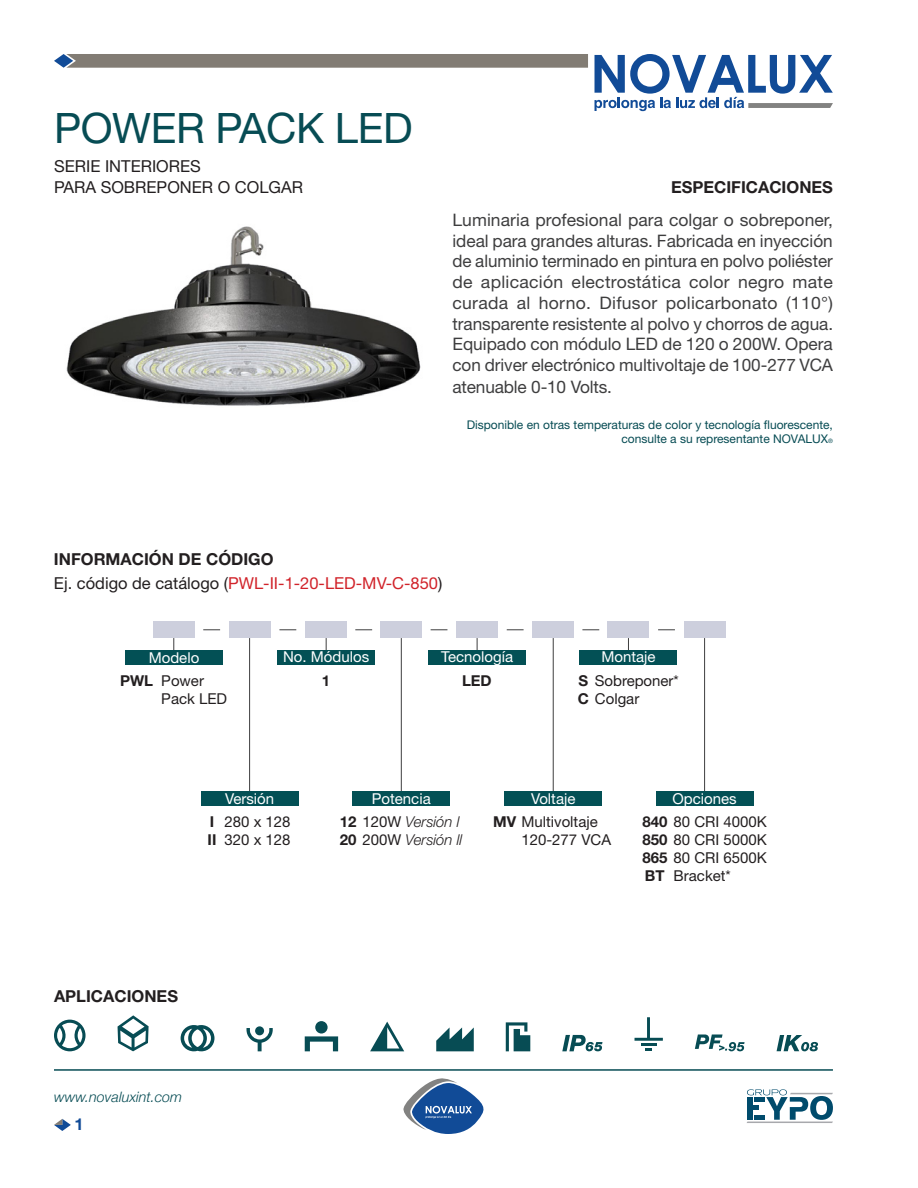
<style>
.page{position:relative;width:918px;height:1188px;background:#fff}
.page>*{position:absolute;margin:0;border:0;box-sizing:border-box;transform-origin:0 0}
.t1{font:42px "Helvetica Neue LT Std";letter-spacing:-.01em;color:#074c54}
.t2{font:17.25px/20.9px "Helvetica Neue LT Std";color:#3e3e3f;text-align:justify}
.t3{font:16.5px/23.9px "Helvetica Neue LT Std";color:#d1232a}
.t4{font:16.5px/21.3px "Helvetica Neue LT Std";color:#231f20}
.t5{font:700 16.5px "Helvetica Neue LT Std";color:#231f20}
.t6{font:700 16.5px "Helvetica Neue LT Std";color:#114b97}
.t7{font:15px/18px "Helvetica Neue LT Std";color:#231f20}
.t8{font:15px "Helvetica Neue LT Std";color:#fff}
.t9{font:italic 300 15px/18px "Helvetica Neue LT Std";color:#231f20}
.t10{font:700 15px/18px "Helvetica Neue LT Std";color:#231f20}
.t11{font:italic 300 14.4px "Helvetica Neue";color:#074c54}
.t12{font:12px/14.4px "Helvetica Neue LT Std";color:#074c54;text-align:right}
.s1{font-size:6px}
.s2{font-weight:700;color:#231f20}
.s3{color:#231f20}
.s4{font-weight:700}
.s5{font-weight:700;font-style:normal}
.s6{font-weight:400;font-style:normal}
</style>
<div class="page">
<hr style="left:54px;top:1069px;width:779px;height:2px;background:#074c54">
<svg style="left:747px;top:1089px;width:86px;height:34px"></svg>
<svg style="left:54px;top:1119px;width:17px;height:12px"></svg>
<svg style="left:403px;top:1078px;width:81px;height:56px"></svg>
<svg style="left:595px;top:54px;width:238px;height:57px"></svg>
<svg style="left:54px;top:54px;width:534px;height:14px;background:#847f79"></svg>
<hr style="left:249px;top:638px;width:1px;height:153px;background:#3e3e3f">
<svg style="left:174px;top:638px;width:1px;height:13px"></svg>
<svg style="left:326px;top:638px;width:1px;height:13px"></svg>
<svg style="left:477px;top:638px;width:1px;height:13px"></svg>
<svg style="left:628px;top:638px;width:1px;height:13px"></svg>
<hr style="left:401px;top:638px;width:1px;height:153px;background:#3e3e3f">
<hr style="left:553px;top:638px;width:1px;height:153px;background:#3e3e3f">
<hr style="left:704px;top:638px;width:1px;height:153px;background:#3e3e3f">
<svg style="left:118px;top:1015px;width:31px;height:36px"></svg>
<div style="left:201px;top:791px;width:97px;height:15px;background:#035055"></div>
<div style="left:229px;top:622px;width:41px;height:16px;background:#cdcfdd"></div>
<div style="left:125px;top:651px;width:98px;height:14px;background:#035055"></div>
<div style="left:153px;top:622px;width:41px;height:16px;background:#cdcfdd"></div>
<div style="left:277px;top:651px;width:98px;height:14px;background:#035055"></div>
<div style="left:306px;top:622px;width:41px;height:16px;background:#cdcfdd"></div>
<div style="left:428px;top:651px;width:98px;height:14px;background:#035055"></div>
<div style="left:580px;top:651px;width:97px;height:14px;background:#035055"></div>
<div style="left:608px;top:622px;width:41px;height:16px;background:#cdcfdd"></div>
<div style="left:381px;top:622px;width:41px;height:16px;background:#cdcfdd"></div>
<div style="left:457px;top:622px;width:41px;height:16px;background:#cdcfdd"></div>
<div style="left:533px;top:622px;width:41px;height:16px;background:#cdcfdd"></div>
<div style="left:684px;top:622px;width:41px;height:16px;background:#cdcfdd"></div>
<div style="left:504px;top:791px;width:98px;height:15px;background:#035055"></div>
<div style="left:656px;top:791px;width:97px;height:15px;background:#035055"></div>
<div style="left:352px;top:791px;width:98px;height:15px;background:#035055"></div>
<svg style="left:645px;top:1048px;width:7px;height:3px"></svg>
<svg style="left:635px;top:1017px;width:28px;height:24px"></svg>
<hr style="left:641px;top:1043px;width:15px;height:3px;background:#074c54">
<svg style="left:695px;top:1035px;width:50px;height:16px"></svg>
<svg style="left:246px;top:1028px;width:27px;height:23px"></svg>
<div style="left:255px;top:1026px;width:9px;height:9px;background:#074c54;border-radius:50%"></div>
<div style="left:315px;top:1021px;width:13px;height:13px;background:#074c54;border-radius:50%"></div>
<svg style="left:305px;top:1036px;width:33px;height:15px"></svg>
<svg style="left:506px;top:1022px;width:24px;height:29px"></svg>
<svg style="left:181px;top:1025px;width:33px;height:26px"></svg>
<svg style="left:562px;top:1035px;width:41px;height:16px"></svg>
<svg style="left:203px;top:630px;width:17px;height:1px"></svg>
<svg style="left:279px;top:630px;width:17px;height:1px"></svg>
<svg style="left:355px;top:630px;width:17px;height:1px"></svg>
<svg style="left:431px;top:630px;width:16px;height:1px"></svg>
<svg style="left:507px;top:630px;width:17px;height:1px"></svg>
<svg style="left:658px;top:630px;width:17px;height:1px"></svg>
<svg style="left:582px;top:630px;width:17px;height:1px"></svg>
<svg style="left:54px;top:1020px;width:32px;height:31px"></svg>
<svg style="left:370px;top:1022px;width:34px;height:29px"></svg>
<svg style="left:436px;top:1027px;width:38px;height:24px"></svg>
<svg style="left:777px;top:1035px;width:41px;height:16px"></svg>
<img style="left:66px;top:226px;width:355px;height:180px">
<h1 class="t1" style="left:54px;top:103px;width:360px">POWER PACK LED</h1>
<p class="t4" style="left:54px;top:155px;width:251px">SERIE INTERIORES<br>PARA SOBREPONER O COLGAR</p>
<p class="t5" style="left:671px;top:177px;width:163px">ESPECIFICACIONES</p>
<p class="t2" style="left:452px;top:209px;width:382px">Luminaria profesional para colgar o sobreponer, ideal para grandes alturas. Fabricada en inyección de aluminio terminado en pintura en polvo poliéster de aplicación electrostática color negro mate curada al horno. Difusor policarbonato (110°) transparente resistente al polvo y chorros de agua.<br>Equipado con módulo LED de 120 o 200W. Opera con driver electrónico multivoltaje de 100-277 VCA atenuable 0-10 Volts.</p>
<p class="t12" style="left:467px;top:417px;width:368px">Disponible en otras temperaturas de color y tecnología fluorescente, consulte a su representante NOVALUX<span class="s1">®</span></p>
<p class="t3" style="left:54px;top:547px;width:390px"><span class="s2">INFORMACIÓN DE CÓDIGO<br></span><span class="s3">Ej. código de catálogo (</span>PWL-II-1-20-LED-MV-C-850<span class="s3">)</span></p>
<p class="t8" style="left:149px;top:649px;width:52px">Modelo</p>
<p class="t8" style="left:283px;top:648px;width:88px">No. Módulos</p>
<p class="t8" style="left:441px;top:648px;width:73px">Tecnología</p>
<p class="t8" style="left:601px;top:648px;width:56px">Montaje</p>
<p class="t10" style="left:120px;top:671px;width:35px">PWL</p>
<p class="t7" style="left:578px;top:672px;width:63px"><span class="s4">S<br>C</span> Colgar</p>
<p class="t7" style="left:595px;top:672px;width:85px">Sobreponer*</p>
<p class="t7" style="left:161px;top:672px;width:44px">Power</p>
<p class="t10" style="left:462px;top:671px;width:31px">LED</p>
<p class="t7" style="left:161px;top:690px;width:67px">Pack LED</p>
<p class="t10" style="left:322px;top:671px;width:10px">1</p>
<p class="t8" style="left:225px;top:789px;width:51px">Versión</p>
<p class="t10" style="left:208px;top:812px;width:10px">I<br>II</p>
<p class="t7" style="left:225px;top:812px;width:68px">280 x 128<br>320 x 128</p>
<p class="t5" style="left:54px;top:985px;width:126px">APLICACIONES</p>
<p class="t11" style="left:54px;top:1088px;width:130px">www.novaluxint.com</p>
<p class="t6" style="left:75px;top:1114px;width:11px">1</p>
<p class="t8" style="left:372px;top:789px;width:60px">Potencia</p>
<p class="t9" style="left:340px;top:812px;width:124px"><span class="s5">12</span> <span class="s6">120W</span> Versión l<br><span class="s5">20</span> <span class="s6">200W</span> Versión ll</p>
<p class="t8" style="left:531px;top:789px;width:46px">Voltaje</p>
<p class="t8" style="left:672px;top:789px;width:66px">Opciones</p>
<p class="t7" style="left:493px;top:812px;width:106px"><span class="s4">MV</span> Multivoltaje</p>
<p class="t7" style="left:642px;top:812px;width:126px;text-align:justify"><span class="s4">840</span> 80 CRI 4000K <span class="s4">850</span> 80 CRI 5000K <span class="s4">865</span> 80 CRI 6500K <span class="s4">BT</span></p>
<p class="t7" style="left:521px;top:830px;width:91px">120-277 VCA</p>
<p class="t7" style="left:674px;top:866px;width:59px">Bracket*</p>
</div>
